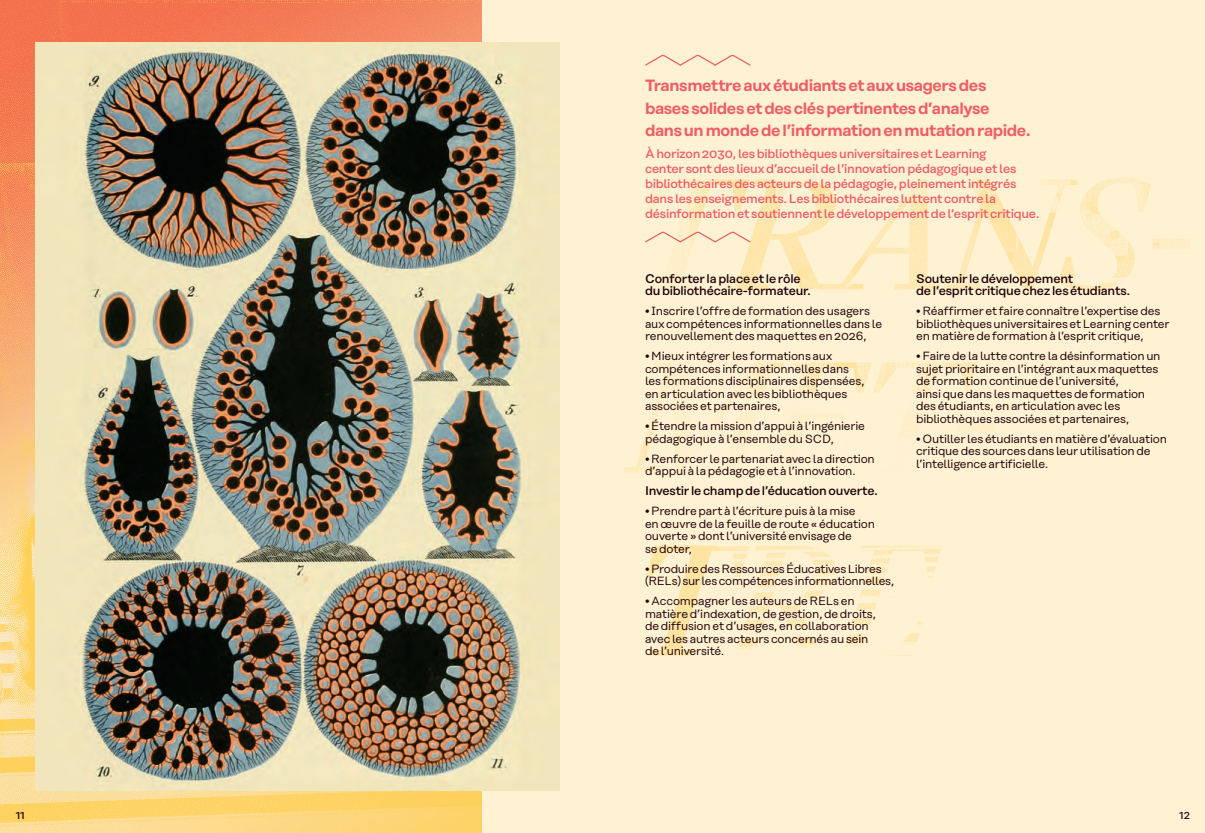
<style>
.page{position:relative;width:1205px;height:833px;background:#fff}
.page>*{position:absolute;margin:0;border:0;box-sizing:border-box;transform-origin:0 0}
.t1{font:600 16.25px/22.5px "Rational Display";letter-spacing:-.025em;color:#f05c65}
.t2{font:500 12.5px/15px "Rational Text";letter-spacing:-.02em;color:#f05c65}
.t3{font:500 12.5px/12.5px "Rational Display";letter-spacing:-.02em;color:#1e0108}
.t4{font:11.88px/12.5px "Rational Text";letter-spacing:-.02em;color:#1e0108}
.t5{font:500 10px "Rational Display";color:#1e0108}
</style>
<div class="page">
<div style="left:365px;top:0;width:840px;height:833px;background:#fef2d3"></div>
<img style="left:0;top:0;width:482px;height:833px">
<img style="left:35px;top:43px;width:525px;height:747px">
<img style="left:624px;top:177px;width:566px;height:478px">
<svg style="left:645px;top:54px;width:106px;height:12px"></svg>
<svg style="left:644px;top:230px;width:107px;height:13px"></svg>
<h1 class="t1" style="left:645px;top:74px;width:387px">Transmettre aux étudiants et aux usagers des bases solides et des clés pertinentes d’analyse dans un monde de l’information en mutation rapide.</h1>
<p class="t2" style="left:645px;top:146px;width:396px">À horizon 2030, les bibliothèques universitaires et Learning<br>center sont des lieux d’accueil de l’innovation pédagogique et les bibliothécaires des acteurs de la pédagogie, pleinement intégrés dans les enseignements. Les bibliothécaires luttent contre la désinformation et soutiennent le développement de l’esprit critique.</p>
<p class="t3" style="left:645px;top:272px;width:167px">Conforter la place et le rôle du bibliothécaire-formateur.</p>
<p class="t4" style="left:645px;top:305px;width:239px">• Inscrire l’offre de formation des usagers aux compétences informationnelles dans le renouvellement des maquettes en 2026,</p>
<p class="t4" style="left:645px;top:350px;width:221px">• Mieux intégrer les formations aux compétences informationnelles dans les formations disciplinaires dispensées, en articulation avec les bibliothèques associées et partenaires,</p>
<p class="t4" style="left:645px;top:420px;width:221px">• Étendre la mission d’appui à l’ingénierie pédagogique à l’ensemble du SCD,</p>
<p class="t4" style="left:645px;top:452px;width:231px">• Renforcer le partenariat avec la direction d’appui à la pédagogie et à l’innovation.</p>
<p class="t3" style="left:645px;top:484px;width:234px">Investir le champ de l’éducation ouverte.</p>
<p class="t4" style="left:645px;top:505px;width:231px">• Prendre part à l’écriture puis à la mise<br>en œuvre de la feuille de route « éducation ouverte » dont l’université envisage de<br>se doter,</p>
<p class="t4" style="left:645px;top:562px;width:251px">• Produire des Ressources Éducatives Libres (RELs) sur les compétences informationnelles,</p>
<p class="t4" style="left:645px;top:595px;width:232px">• Accompagner les auteurs de RELs en matière d’indexation, de gestion, de droits, de diffusion et d’usages, en collaboration avec les autres acteurs concernés au sein de l’université.</p>
<p class="t3" style="left:916px;top:272px;width:215px">Soutenir le développement<br>de l’esprit critique chez les étudiants.</p>
<p class="t4" style="left:916px;top:305px;width:255px">• Réaffirmer et faire connaître l’expertise des bibliothèques universitaires et Learning center en matière de formation à l’esprit critique,</p>
<p class="t4" style="left:916px;top:350px;width:246px">• Faire de la lutte contre la désinformation un sujet prioritaire en l’intégrant aux maquettes de formation continue de l’université,<br>ainsi que dans les maquettes de formation des étudiants, en articulation avec les bibliothèques associées et partenaires,</p>
<p class="t4" style="left:916px;top:432px;width:252px">• Outiller les étudiants en matière d’évaluation critique des sources dans leur utilisation de l’intelligence artificielle.</p>
<p class="t5" style="left:16px;top:809px;width:11px">11</p>
<p class="t5" style="left:1179px;top:809px;width:12px">12</p>
</div>
